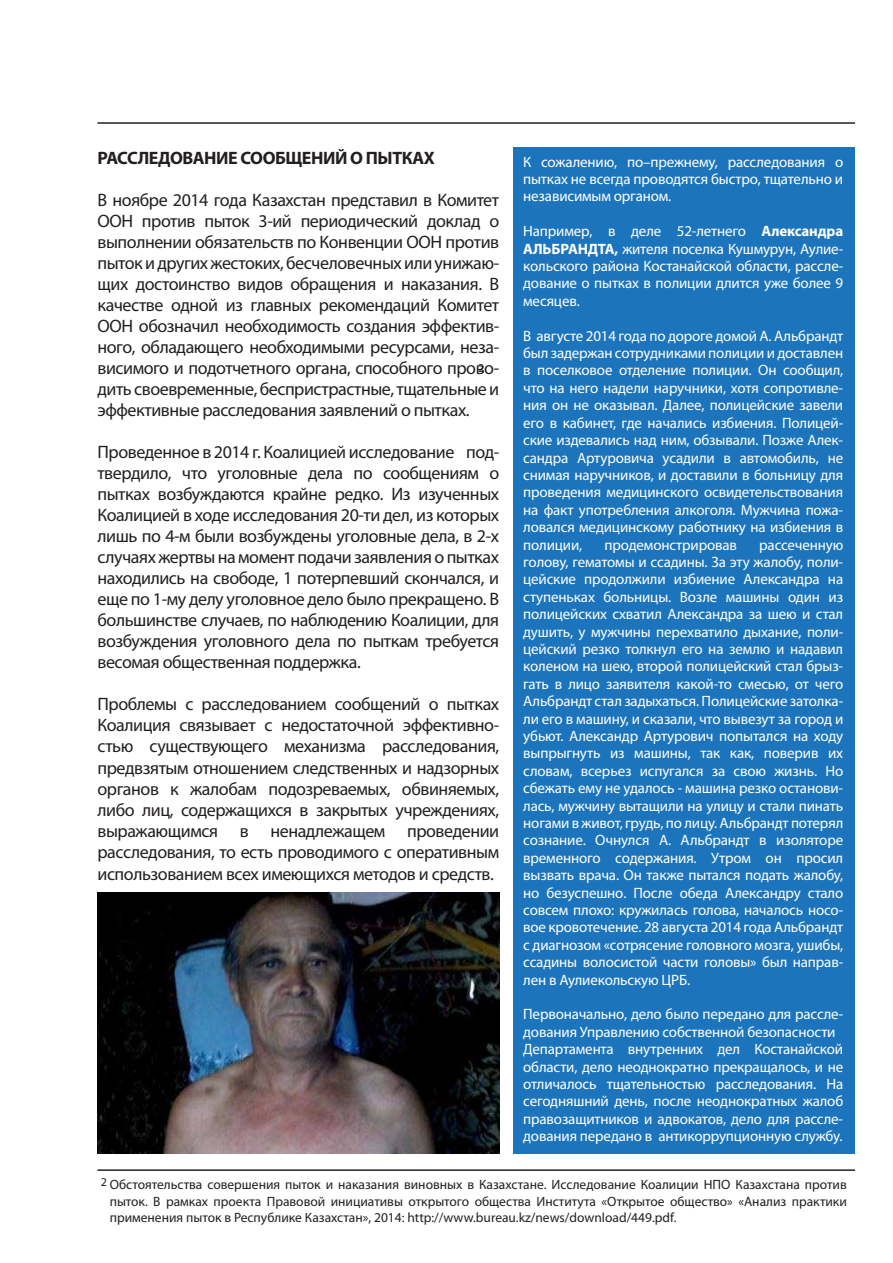
<style>
.page{position:relative;width:893px;height:1263px;background:#fff}
.page>*{position:absolute;margin:0;border:0;box-sizing:border-box;transform-origin:0 0}
.t1{font:18px/21px "Myriad Pro";letter-spacing:-.025em;color:#231f20;text-align:justify}
.t2{font:700 18px "Myriad Pro";letter-spacing:-.025em;color:#231f20}
.t3{font:15px/17.4px "Myriad Pro";letter-spacing:-.01em;color:#fff;text-align:justify}
.t4{font:13.5px/16.2px "Myriad Pro";color:#231f20;text-align:justify}
.t5{font:12px "Myriad Pro";color:#231f20}
.s1{font-weight:700}
</style>
<div class="page">
<div style="left:513px;top:147px;width:342px;height:1007px;background:#1c75bc"></div>
<img style="left:98px;top:892px;width:401px;height:262px">
<hr style="left:98px;top:122px;width:757px;height:2px;background:#231f20">
<hr style="left:98px;top:1169px;width:757px;height:2px;background:#231f20">
<p class="t2" style="left:98px;top:146px;width:339px">РАССЛЕДОВАНИЕ СООБЩЕНИЙ О ПЫТКАХ</p>
<p class="t1" style="left:98px;top:189px;width:403px">В ноябре 2014 года Казахстан представил в Комитет ООН против пыток 3-ий периодический доклад о выполнении обязательств по Конвенции ООН против пытокидругихжестоких, бесчеловечныхилиунижаю&shy;щих достоинство видов обращения и наказания. В качестве одной из главных рекомендаций Комитет ООН обозначил необходимость создания эффектив&shy;ного, обладающего необходимыми ресурсами, неза&shy;висимого и подотчетного органа, способного прово&shy;дить своевременные, беспристрастные, тщательныеи эффективные расследования заявлений о пытках.</p>
<p class="t1" style="left:98px;top:442px;width:403px">Проведенное в 2014 г. Коалицией исследование под&shy;твердило, что уголовные дела по сообщениям о пытках возбуждаются крайне редко. Из изученных Коалицией в ходе исследования 20-ти дел, из которых лишь по 4-м были возбуждены уголовные дела, в 2-х случаях жертвы на момент подачизаявленияо пытках находились на свободе, 1 потерпевший скончался, и еще по 1-му делу уголовное дело было прекращено. В большинстве случаев, по наблюдению Коалиции, для возбуждения уголовного дела по пыткам требуется весомая общественная поддержка.</p>
<p class="t1" style="left:98px;top:693px;width:403px">Проблемы с расследованием сообщений о пытках Коалиция связывает с недостаточной эффективно&shy;стью существующего механизма расследования, предвзятым отношением следственных и надзорных органов к жалобам подозреваемых, обвиняемых, либо лиц, содержащихся в закрытых учреждениях, выражающимся в ненадлежащем проведении расследования, то есть проводимого с оперативным использованием всех имеющихся методов и средств.</p>
<p class="t5" style="left:478px;top:361px;width:8px">2</p>
<p class="t3" style="left:523px;top:153px;width:322px">К сожалению, по–прежнему, расследования о пытках не всегда проводятся быстро, тщательно и независимым органом.</p>
<p class="t3" style="left:523px;top:222px;width:322px">Например, в деле 52-летнего <span class="s1">Александра АЛЬБРАНДТА,</span> жителя поселка Кушмурун, Аулие&shy;кольского района Костанайской области, рассле&shy;дование о пытках в полиции длится уже более 9 месяцев.</p>
<p class="t3" style="left:523px;top:327px;width:322px">В августе 2014 года по дороге домой А. Альбрандт был задержан сотрудниками полиции и доставлен в поселковое отделение полиции. Он сообщил, что на него надели наручники, хотя сопротивле&shy;ния он не оказывал. Далее, полицейские завели его в кабинет, где начались избиения. Полицей&shy;ские издевались над ним, обзывали. Позже Алек&shy;сандра Артуровича усадили в автомобиль, не снимая наручников, и доставили в больницу для проведения медицинского освидетельствования на факт употребления алкоголя. Мужчина пожа&shy;ловался медицинскому работнику на избиения в полиции,</p>
<p class="t3" style="left:523px;top:535px;width:322px;text-indent:236px">рассеченную голову, гематомы и ссадины. За эту жалобу, поли&shy;цейские продолжили избиение Александра на ступеньках больницы. Возле машины один из полицейских схватил Александра за шею и стал душить, у мужчины перехватило дыхание, поли&shy;цейский резко толкнул его на землю и надавил коленом на шею, второй полицейский стал брыз&shy;гать в лицо заявителя какой-то смесью, от чего Альбрандт стал задыхаться. Полицейские затолка&shy;ли его в машину, и сказали, что вывезут за город и убьют. Александр Артурович попытался на ходу выпрыгнуть из машины, так как, поверив их словам, всерьез испугался за свою жизнь. Но сбежать ему не удалось - машина резко останови&shy;лась, мужчину вытащили на улицу и стали пинать ногами в живот, грудь, по лицу. Альбрандт потерял сознание. Очнулся А. Альбрандт в изоляторе временного содержания. Утром он просил вызвать врача. Он также пытался подать жалобу, но безуспешно. После обеда Александру стало совсем плохо: кружилась голова, началось носо&shy;вое кровотечение. 28 августа 2014 года Альбрандт с диагнозом «сотрясение головного мозга, ушибы, ссадины волосистой части головы» был направ&shy;лен в Аулиекольскую ЦРБ.</p>
<p class="t3" style="left:523px;top:1005px;width:322px;text-align:left">Первоначально, дело было передано для рассле&shy;дования Управлению собственной безопасности Департамента внутренних дел Костанайской области, дело неоднократно прекращалось, и не отличалось тщательностью расследования. На сегодняшний день, после неоднократных жалоб правозащитников и адвокатов, дело для рассле&shy;дования передано в антикоррупционную службу.</p>
<p class="t3" style="left:605px;top:535px;width:134px">продемонстрировав</p>
<p class="t4" style="left:110px;top:1176px;width:739px;text-indent:-9px"><sup>2</sup> Обстоятельства совершения пыток и наказания виновных в Казахстане. Исследование Коалиции НПО Казахстана против пыток. В рамках проекта Правовой инициативы открытого общества Института «Открытое общество» «Анализ практики применения пыток в Республике Казахстан», 2014: http://www.bureau.kz/news/download/449.pdf.</p>
</div>
